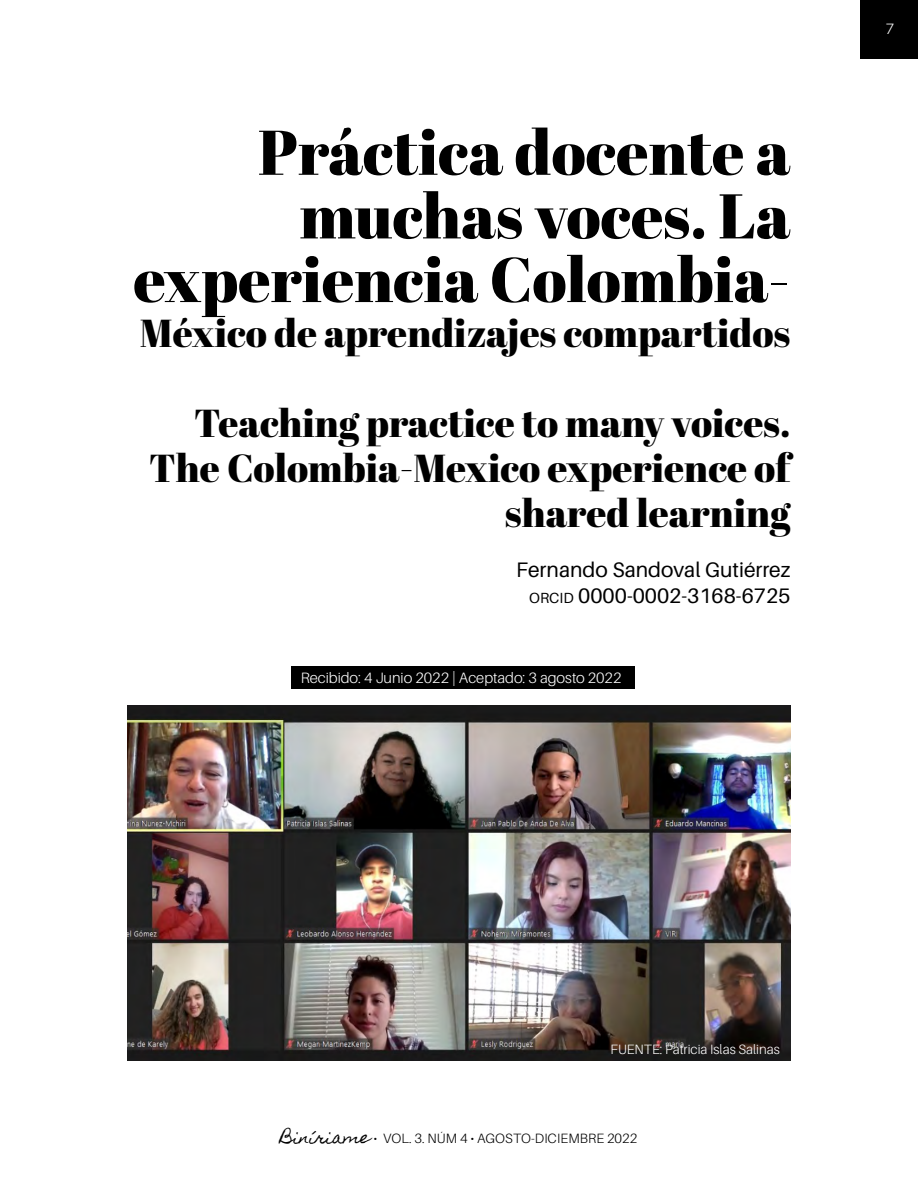
<style>
.page{position:relative;width:918px;height:1188px;background:#fff}
.page>*{position:absolute;margin:0;border:0;box-sizing:border-box;transform-origin:0 0}
.t1{font:63px/63.6px "Abril Fatface";color:#000;text-align:right}
.t2{font:39px/45px "Abril Fatface";color:#000;text-align:right}
.t3{font:21px/25.2px "Aileron";color:#000;text-align:right}
.t4{font:300 15px "Aileron";color:#fff}
.t5{font:300 13.5px "Aileron";letter-spacing:.01em;color:#000}
.t6{font:300 13.5px "Aileron";color:#fff}
.s1{font-size:14.7px}
.s2{font-family:"Homemade Apple";font-weight:400;font-size:16.5px}
</style>
<div class="page">
<div style="left:860px;top:0;width:58px;height:59px;background:#000"></div>
<div style="left:291px;top:667px;width:344px;height:22px;background:#000"></div>
<img style="left:128px;top:705px;width:662px;height:355px">
<h1 class="t1" style="left:133px;top:119px;width:659px">Práctica docente a muchas voces. La experiencia Colombia-</h1>
<p class="t2" style="left:140px;top:310px;width:652px">México de aprendizajes compartidos</p>
<p class="t2" style="left:149px;top:400px;width:643px">Teaching practice to many voices.<br>The Colombia-Mexico experience of shared learning</p>
<p class="t3" style="left:516px;top:558px;width:276px">Fernando Sandoval Gutiérrez<br><span class="s1">ORCID</span> 0000-0002-3168-6725</p>
<p class="t4" style="left:301px;top:670px;width:322px">Recibido: 4 Junio 2022 | Aceptado: 3 agosto 2022</p>
<p class="t4" style="left:886px;top:21px;width:10px">7</p>
<p class="t6" style="left:611px;top:1042px;width:171px">FUENTE: Patricia Islas Salinas</p>
<p class="t5" style="left:281px;top:1131px;width:358px"><span class="s2">Biníriame</span> • VOL. 3. NÚM 4 • AGOSTO-DICIEMBRE 2022</p>
</div>
